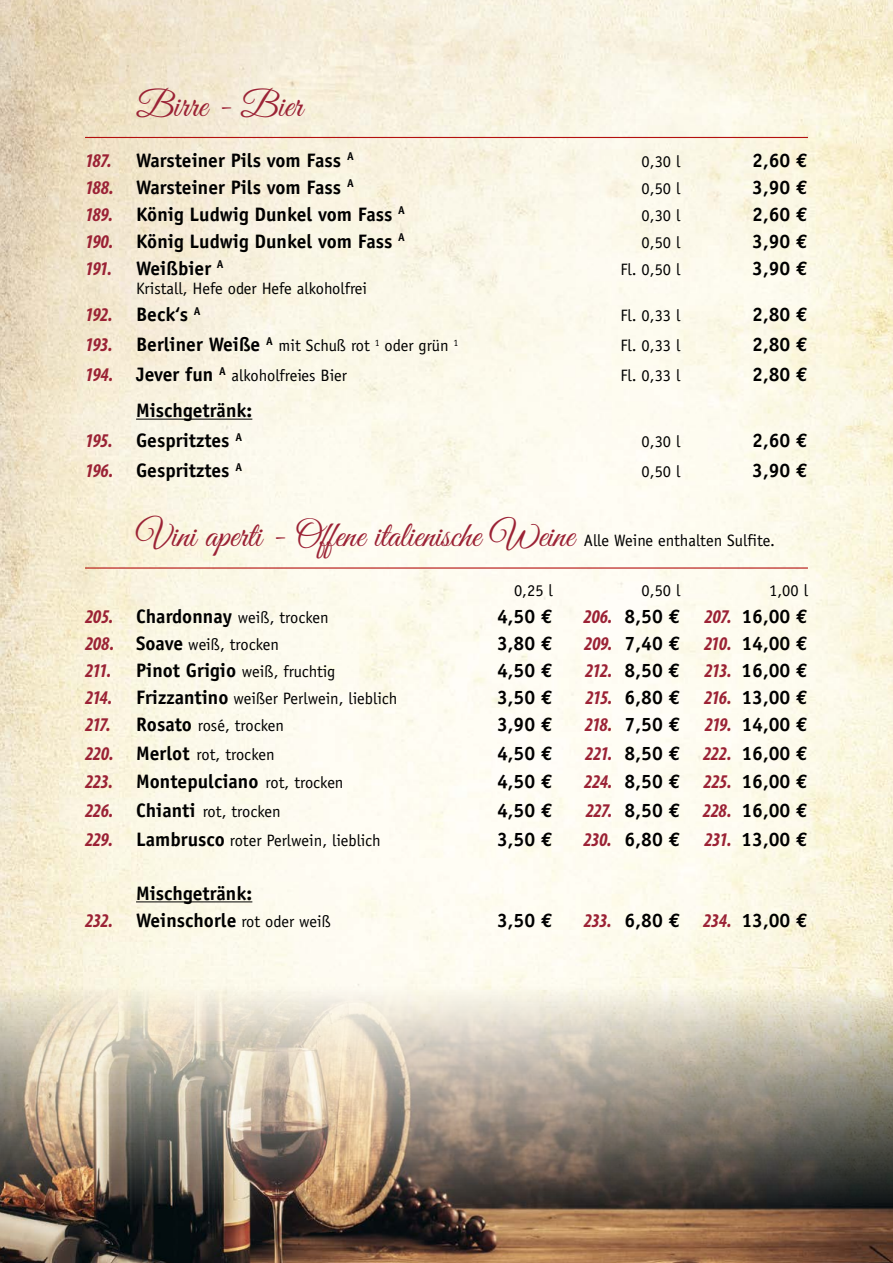
<style>
.page{position:relative;width:893px;height:1263px;background:#fff}
.page>*{position:absolute;margin:0;border:0;box-sizing:border-box;transform-origin:0 0}
.t1{font:36px "Great Vibes";color:#9b2235}
.t2{font:700 19.5px/30px "Officina Sans";color:#000}
.t3{font:italic 700 condensed 19.5px "Myriad Pro";letter-spacing:-.055em;color:#9b2235}
.t4{font:16.5px "Officina Sans";color:#000}
.s1{font-family:"Euro Mono"}
.s2{font-family:"Myriad Pro";font-style:italic;font-stretch:condensed;color:#9b2235}
.s3{font-family:"Myriad Pro";font-weight:700;font-style:italic;font-stretch:condensed;font-size:19.5px;color:#9b2235}
.s4{font-weight:700;font-size:19.5px}
.s5{font-family:"Officina Sans";font-size:16.5px;color:#000}
.s6{font-weight:400;font-size:16.5px}
</style>
<div class="page">
<img style="left:0;top:0;width:893px;height:958px">
<hr style="left:85px;top:137px;width:723px;height:1px;background:#b4100e">
<hr style="left:136px;top:419px;width:116px;height:1px;background:#000">
<hr style="left:85px;top:567px;width:723px;height:2px;background:#b4100e">
<hr style="left:136px;top:901px;width:116px;height:1px;background:#000">
<img style="left:0;top:958px;width:893px;height:305px">
<h1 class="t1" style="left:136px;top:85px;width:168px">Birre - Bier</h1>
<p class="t3" style="left:85px;top:150px;width:28px">187.</p>
<p class="t2" style="left:136px;top:145px;width:219px">Warsteiner Pils vom Fass <sup>A</sup></p>
<p class="t4" style="left:642px;top:151px;width:40px">0,30 l</p>
<p class="t2" style="left:752px;top:145px;width:57px">2,60 <span class="s1">E</span></p>
<p class="t2" style="left:85px;top:172px;width:270px"><span class="s2">188.</span> Warsteiner Pils vom Fass <sup>A</sup></p>
<p class="t4" style="left:642px;top:178px;width:40px">0,50 l</p>
<p class="t2" style="left:752px;top:172px;width:57px">3,90 <span class="s1">E</span></p>
<p class="t2" style="left:85px;top:199px;width:321px"><span class="s2">189.</span> König Ludwig Dunkel vom Fass <sup>A</sup></p>
<p class="t4" style="left:642px;top:205px;width:40px">0,30 l</p>
<p class="t2" style="left:752px;top:199px;width:57px">2,60 <span class="s1">E</span></p>
<p class="t2" style="left:85px;top:226px;width:321px"><span class="s2">190.</span> König Ludwig Dunkel vom Fass <sup>A</sup></p>
<p class="t4" style="left:642px;top:232px;width:40px">0,50 l</p>
<p class="t2" style="left:752px;top:226px;width:57px">3,90 <span class="s1">E</span></p>
<p class="t2" style="left:85px;top:253px;width:140px"><span class="s2">191.</span> Weißbier <sup>A</sup></p>
<p class="t4" style="left:620px;top:259px;width:61px">Fl. 0,50 l</p>
<p class="t2" style="left:752px;top:253px;width:57px">3,90 <span class="s1">E</span></p>
<p class="t4" style="left:136px;top:279px;width:233px">Kristall, Hefe oder Hefe alkoholfrei</p>
<p class="t2" style="left:85px;top:299px;width:117px"><span class="s2">192.</span> Beck‘s <sup>A</sup></p>
<p class="t4" style="left:620px;top:306px;width:61px">Fl. 0,33 l</p>
<p class="t2" style="left:752px;top:299px;width:57px">2,80 <span class="s1">E</span></p>
<p class="t4" style="left:85px;top:336px;width:375px"><span class="s3">193.</span> <span class="s4">Berliner Weiße</span> <sup>A</sup> mit Schuß rot <sup>1</sup> oder grün <sup>1</sup></p>
<p class="t4" style="left:620px;top:336px;width:61px">Fl. 0,33 l</p>
<p class="t2" style="left:752px;top:329px;width:57px">2,80 <span class="s1">E</span></p>
<p class="t4" style="left:85px;top:366px;width:263px"><span class="s3">194.</span> <span class="s4">Jever fun</span> <sup>A</sup> alkoholfreies Bier</p>
<p class="t4" style="left:620px;top:366px;width:61px">Fl. 0,33 l</p>
<p class="t2" style="left:752px;top:359px;width:57px">2,80 <span class="s1">E</span></p>
<p class="t2" style="left:85px;top:395px;width:169px;text-indent:51px">Mischgetränk:<br><span class="s2">195.</span> Gespritztes <sup>A</sup></p>
<p class="t4" style="left:642px;top:432px;width:40px">0,30 l</p>
<p class="t2" style="left:752px;top:425px;width:57px">2,60 <span class="s1">E</span></p>
<p class="t2" style="left:85px;top:455px;width:159px"><span class="s2">196.</span> Gespritztes <sup>A</sup></p>
<p class="t4" style="left:642px;top:462px;width:40px">0,50 l</p>
<p class="t2" style="left:752px;top:455px;width:57px">3,90 <span class="s1">E</span></p>
<h1 class="t1" style="left:136px;top:516px;width:640px">Vini aperti - Offene italienische Weine <span class="s5">Alle Weine enthalten Sulfite.</span></h1>
<p class="t4" style="left:514px;top:580px;width:40px">0,25 l</p>
<p class="t4" style="left:642px;top:580px;width:40px">0,50 l</p>
<p class="t4" style="left:769px;top:580px;width:40px">1,00 l</p>
<p class="t4" style="left:85px;top:607px;width:245px"><span class="s3">205.</span> <span class="s4">Chardonnay</span> weiß, trocken</p>
<p class="t2" style="left:497px;top:601px;width:57px">4,50 <span class="s1">E</span></p>
<p class="t2" style="left:584px;top:601px;width:226px"><span class="s2">206.</span> 8,50 <span class="s1">E</span> <span class="s2">207.</span> 16,00 <span class="s1">E</span></p>
<p class="t4" style="left:85px;top:634px;width:195px"><span class="s3">208.</span> <span class="s4">Soave</span> weiß, trocken</p>
<p class="t2" style="left:497px;top:628px;width:57px">3,80 <span class="s1">E</span></p>
<p class="t2" style="left:584px;top:628px;width:225px"><span class="s2">209.</span> 7,40 <span class="s1">E</span> <span class="s2">210.</span> 14,00 <span class="s1">E</span></p>
<p class="t3" style="left:85px;top:660px;width:28px">211.</p>
<p class="t4" style="left:136px;top:661px;width:201px"><span class="s4">Pinot Grigio</span> weiß, fruchtig</p>
<p class="t2" style="left:497px;top:655px;width:57px">4,50 <span class="s1">E</span></p>
<p class="t2" style="left:585px;top:655px;width:224px"><span class="s2">212.</span> 8,50 <span class="s1">E</span> <span class="s2">213.</span> 16,00 <span class="s1">E</span></p>
<p class="t4" style="left:85px;top:688px;width:314px"><span class="s3">214.</span> <span class="s4">Frizzantino</span> weißer Perlwein, lieblich</p>
<p class="t2" style="left:497px;top:682px;width:57px">3,50 <span class="s1">E</span></p>
<p class="t2" style="left:585px;top:682px;width:224px"><span class="s2">215.</span> 6,80 <span class="s1">E</span> <span class="s2">216.</span> 13,00 <span class="s1">E</span></p>
<p class="t3" style="left:85px;top:714px;width:27px">217.</p>
<p class="t4" style="left:136px;top:715px;width:149px"><span class="s4">Rosato</span> rosé, trocken</p>
<p class="t2" style="left:497px;top:709px;width:57px">3,90 <span class="s1">E</span></p>
<p class="t2" style="left:585px;top:709px;width:225px"><span class="s2">218.</span> 7,50 <span class="s1">E</span> <span class="s2">219.</span> 14,00 <span class="s1">E</span></p>
<p class="t4" style="left:85px;top:744px;width:191px"><span class="s3">220.</span> <span class="s4">Merlot</span> rot, trocken</p>
<p class="t2" style="left:497px;top:738px;width:57px">4,50 <span class="s1">E</span></p>
<p class="t2" style="left:585px;top:738px;width:224px"><span class="s2">221.</span> 8,50 <span class="s1">E</span> <span class="s2">222.</span> 16,00 <span class="s1">E</span></p>
<p class="t2" style="left:85px;top:766px;width:260px"><span class="s2">223.</span> Montepulciano <span class="s6">rot, trocken</span></p>
<p class="t2" style="left:497px;top:766px;width:57px">4,50 <span class="s1">E</span></p>
<p class="t2" style="left:584px;top:766px;width:225px"><span class="s2">224.</span> 8,50 <span class="s1">E</span> <span class="s2">225.</span> 16,00 <span class="s1">E</span></p>
<p class="t4" style="left:85px;top:802px;width:197px"><span class="s3">226.</span> <span class="s4">Chianti</span> rot, trocken</p>
<p class="t2" style="left:497px;top:795px;width:57px">4,50 <span class="s1">E</span></p>
<p class="t2" style="left:586px;top:795px;width:224px"><span class="s2">227.</span> 8,50 <span class="s1">E</span> <span class="s2">228.</span> 16,00 <span class="s1">E</span></p>
<p class="t4" style="left:85px;top:831px;width:297px"><span class="s3">229.</span> <span class="s4">Lambrusco</span> roter Perlwein, lieblich</p>
<p class="t2" style="left:497px;top:824px;width:57px">3,50 <span class="s1">E</span></p>
<p class="t2" style="left:583px;top:824px;width:226px"><span class="s2">230.</span> 6,80 <span class="s1">E</span> <span class="s2">231.</span> 13,00 <span class="s1">E</span></p>
<p class="t2" style="left:85px;top:879px;width:247px;line-height:27px;text-indent:51px">Mischgetränk:<br><span class="s2">232.</span> Weinschorle <span class="s6">rot oder weiß</span></p>
<p class="t2" style="left:497px;top:905px;width:57px">3,50 <span class="s1">E</span></p>
<p class="t2" style="left:584px;top:905px;width:225px"><span class="s2">233.</span> 6,80 <span class="s1">E</span> <span class="s2">234.</span> 13,00 <span class="s1">E</span></p>
</div>
